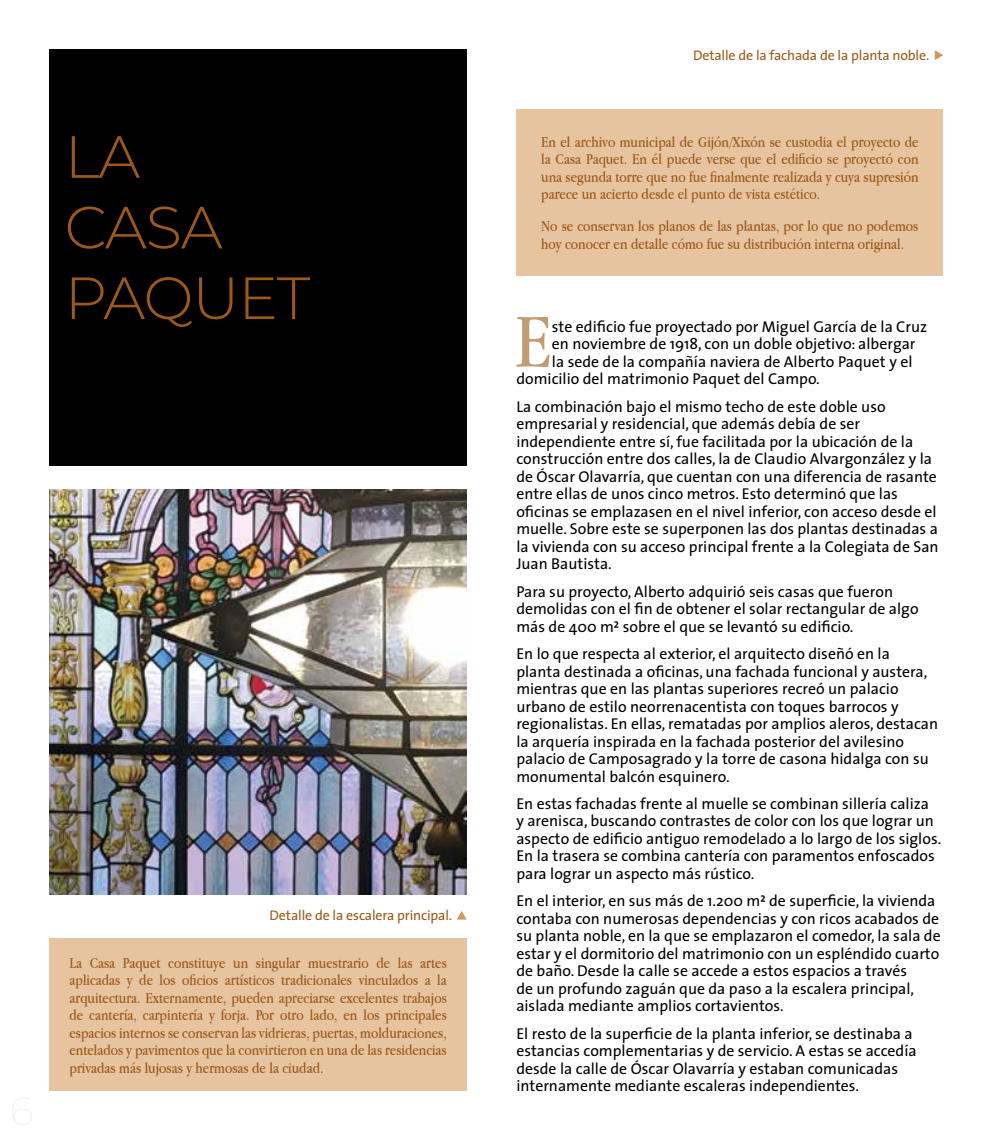
<style>
.page{position:relative;width:993px;height:1141px;background:#fff}
.page>*{position:absolute;margin:0;border:0;box-sizing:border-box;transform-origin:0 0}
.t1{font:79.27px "Apple Garamond";color:#c49c74}
.t2{font:300 59.5px/70.7px "Montserrat";letter-spacing:-.02em;color:#9d5918}
.t3{font:15.75px/17.5px "The Sans";color:#000}
.t4{font:15.75px/17.5px "Apple Garamond";color:#9d5918;text-align:justify}
.t5{font:14px "The Sans";letter-spacing:-.01em;color:#9d5918}
</style>
<div class="page">
<div style="left:50px;top:50px;width:416px;height:416px;background:#000"></div>
<img style="left:50px;top:490px;width:416px;height:404px">
<svg style="left:934px;top:50px;width:9px;height:10px"></svg>
<div style="left:50px;top:938px;width:416px;height:153px;background:#e6c4a0"></div>
<svg style="left:457px;top:911px;width:9px;height:9px"></svg>
<div style="left:516px;top:109px;width:427px;height:166px;background:#e6c4a0"></div>
<h2 class="t2" style="left:64px;top:121px;width:247px">LA<br>CASA<br>PAQUET</h2>
<p class="t5" style="left:269px;top:903px;width:184px">Detalle de la escalera principal.</p>
<p class="t4" style="left:69px;top:954px;width:379px">La Casa Paquet constituye un singular muestrario de las artes aplicadas y de los oficios artísticos tradicionales vinculados a la arquitectura. Externamente, pueden apreciarse excelentes trabajos de cantería, carpintería y forja. Por otro lado, en los principales espacios internos se conservan las vidrieras, puertas, molduraciones, entelados y pavimentos que la convirtieron en una de las residencias privadas más lujosas y hermosas de la ciudad.</p>
<p class="t5" style="left:692px;top:44px;width:238px">Detalle de la fachada de la planta noble.</p>
<p class="t4" style="left:541px;top:132px;width:379px">En el archivo municipal de Gijón/Xixón se custodia el proyecto de la Casa Paquet. En él puede verse que el edificio se proyectó con una segunda torre que no fue finalmente realizada y cuya supresión parece un acierto desde el punto de vista estético.</p>
<p class="t4" style="left:541px;top:217px;width:378px">No se conservan los planos de las plantas, por lo que no podemos hoy conocer en detalle cómo fue su distribución interna original.</p>
<h1 class="t1" style="left:514px;top:294px;width:38px">E</h1>
<p class="t3" style="left:551px;top:317px;width:376px">ste edificio fue proyectado por Miguel García de la Cruz</p>
<p class="t3" style="left:551px;top:335px;width:365px">en noviembre de 1918, con un doble objetivo: albergar</p>
<p class="t3" style="left:551px;top:352px;width:362px">la sede de la compañía naviera de Alberto Paquet y el</p>
<p class="t3" style="left:516px;top:370px;width:305px">domicilio del matrimonio Paquet del Campo.</p>
<p class="t3" style="left:516px;top:397px;width:424px">La combinación bajo el mismo techo de este doble uso empresarial y residencial, que además debía de ser independiente entre sí, fue facilitada por la ubicación de la construcción entre dos calles, la de Claudio Alvargonzález y la de Óscar Olavarría, que cuentan con una diferencia de rasante entre ellas de unos cinco metros. Esto determinó que las oficinas se emplazasen en el nivel inferior, con acceso desde el muelle. Sobre este se superponen las dos plantas destinadas a la vivienda con su acceso principal frente a la Colegiata de San Juan Bautista.</p>
<p class="t3" style="left:516px;top:582px;width:403px">Para su proyecto, Alberto adquirió seis casas que fueron demolidas con el fin de obtener el solar rectangular de algo más de 400 m² sobre el que se levantó su edificio.</p>
<p class="t3" style="left:516px;top:644px;width:423px">En lo que respecta al exterior, el arquitecto diseñó en la<br>planta destinada a oficinas, una fachada funcional y austera, mientras que en las plantas superiores recreó un palacio urbano de estilo neorrenacentista con toques barrocos y regionalistas. En ellas, rematadas por amplios aleros, destacan la arquería inspirada en la fachada posterior del avilesino palacio de Camposagrado y la torre de casona hidalga con su monumental balcón esquinero.</p>
<p class="t3" style="left:516px;top:794px;width:426px">En estas fachadas frente al muelle se combinan sillería caliza<br>y arenisca, buscando contrastes de color con los que lograr un aspecto de edificio antiguo remodelado a lo largo de los siglos.<br>En la trasera se combina cantería con paramentos enfoscados para lograr un aspecto más rústico.</p>
<p class="t3" style="left:516px;top:892px;width:426px">En el interior, en sus más de 1.200 m² de superficie, la vivienda contaba con numerosas dependencias y con ricos acabados de su planta noble, en la que se emplazaron el comedor, la sala de estar y el dormitorio del matrimonio con un espléndido cuarto de baño. Desde la calle se accede a estos espacios a través<br>de un profundo zaguán que da paso a la escalera principal, aislada mediante amplios cortavientos.</p>
<p class="t3" style="left:516px;top:1024px;width:402px">El resto de la superficie de la planta inferior, se destinaba a estancias complementarias y de servicio. A estas se accedía desde la calle de Óscar Olavarría y estaban comunicadas internamente mediante escaleras independientes.</p>
</div>
